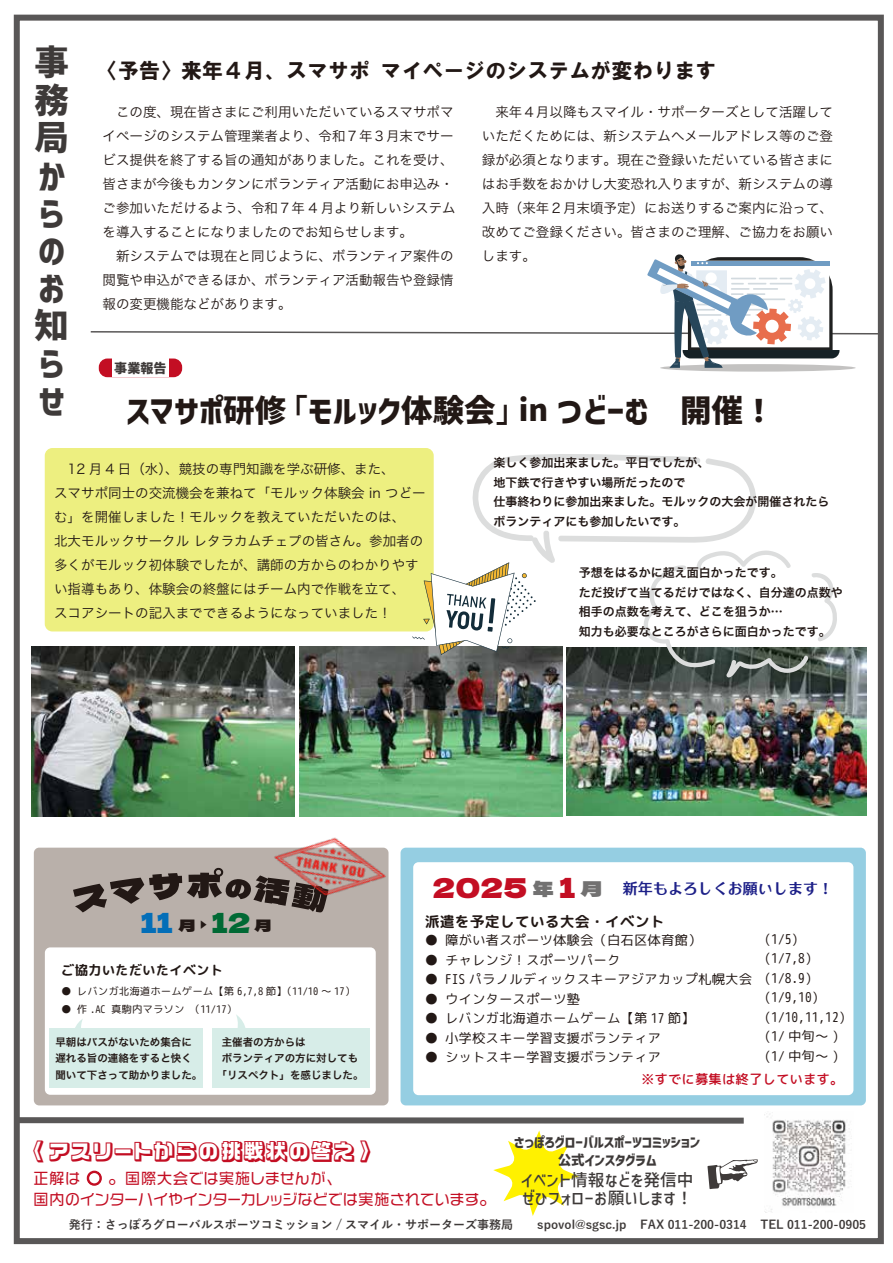
<style>
.page{position:relative;width:893px;height:1263px;background:#fff}
.page>*{position:absolute;margin:0;border:0;box-sizing:border-box;transform-origin:0 0}
.t1{font:34.5px/37.5px "Corporate Logo Bold ver 2";color:#3e3a39;text-align:justify}
.t2{font:31.5px "Corporate Logo Bold ver 2";color:#221815}
.t3{font:27.3px "Dela Gothic One";color:#036eb8}
.t4{font:22.5px "VDL Logo Jr pop Shadow";letter-spacing:-.005em;color:#c30e23}
.t5{font:21px "HG Soei Kakugothic UB";color:#221815}
.t6{font:16.8px/18.1px "Corporate Logo Medium ver 2";color:#3e3a39}
.t7{font:15px/21px "VDL Logo G Regular";color:#c30e23}
.t8{font:800 15px "AR Fang Xin Shu H7 B5 Std";color:#1d2088}
.t9{font:15px "rounded mplus 2 m bold";color:#221815}
.t10{font:13.5px/24px "Hira Kaku Pro N W3";color:#221815}
.t11{font:13.5px/19.5px "rounded mplus 2 m regular";color:#221815}
.t12{font:13.5px/18.1px "Corporate Logo Bold ver 2";color:#3e3a39;text-align:center}
.t13{font:13.5px "rounded mplus 2 m medium";color:#c30e23}
.t14{font:13.5px "rounded mplus 2 m bold";color:#221815}
.t15{font:13.05px "Corporate Logo Bold ver 2";color:#3e3a39}
.t16{font:12px/19.5px "Hira Kaku Pro N W6";color:#221815}
.t17{font:700 12px "Yu Gothic";color:#3e3a39}
.t18{font:10.5px/16.5px "Hira Kaku Pro N W6";color:#221815}
.t19{font:10.5px "rounded mplus 2 m regular";color:#221815}
.s1{font-family:"Corporate Logo Medium ver 2"}
.s2{font-size:30px}
.s3{font-size:16.65px;color:#221815}
.s4{color:#006934}
.s5{font-family:"Dela Gothic One";font-weight:400;font-size:27.3px;color:#c30e23}
.s6{font-family:"Dela Gothic One";font-weight:400;font-size:21px;color:#727171}
</style>
<div class="page">
<div style="left:14px;top:15px;width:870px;height:1229px;border:6px solid #595757"></div>
<svg style="left:13px;top:1114px;width:745px;height:102px"></svg>
<img style="left:765px;top:1114px;width:85px;height:99px">
<div style="left:34px;top:848px;width:354px;height:257px;background:#b9b0aa;border-radius:5px"></div>
<div style="left:45px;top:947px;width:331px;height:148px;background:#fff;border-radius:5px"></div>
<div style="left:45px;top:448px;width:389px;height:183px;background:#edef80;border-radius:8px"></div>
<svg style="left:73px;top:868px;width:161px;height:44px"></svg>
<img style="left:234px;top:816px;width:192px;height:130px">
<div style="left:99px;top:358px;width:83px;height:19px;background:#c30e23;border-radius:9px"></div>
<div style="left:112px;top:359px;width:57px;height:18px;background:#fff"></div>
<div style="left:660px;top:364px;width:196px;height:8px;background:#c3c2c1;border-radius:50%"></div>
<svg style="left:90px;top:254px;width:792px;height:114px"></svg>
<img style="left:566px;top:647px;width:300px;height:168px">
<img style="left:31px;top:647px;width:264px;height:169px">
<img style="left:299px;top:647px;width:263px;height:169px">
<div style="left:400px;top:848px;width:466px;height:257px;background:linear-gradient(to right,#95cee2,#95cee2);border-radius:5px"></div>
<div style="left:413px;top:862px;width:440px;height:233px;background:#fff;border-radius:5px"></div>
<svg style="left:412px;top:454px;width:426px;height:224px"></svg>
<svg style="left:220px;top:1015px;width:32px;height:14px"></svg>
<div style="left:212px;top:1029px;width:158px;height:59px;background:#d7ede8"></div>
<svg style="left:67px;top:1019px;width:32px;height:10px"></svg>
<div style="left:49px;top:1029px;width:154px;height:59px;background:#d7ede8"></div>
<h1 class="t1" style="left:34px;top:43px;width:36px">事務局からのお知らせ</h1>
<h3 class="t5" style="left:97px;top:60px;width:621px">〈予告〉来年４月、スマサポ マイページのシステムが変わります</h3>
<p class="t10" style="left:103px;top:99px;width:355px">　この度、現在皆さまにご利用いただいているスマサポマイページのシステム管理業者より、令和７年３月末でサービス提供を終了する旨の通知がありました。これを受け、皆さまが今後もカンタンにボランティア活動にお申込み・ご参加いただけるよう、令和７年 4 月より新しいシステムを導入することになりましたのでお知らせします。<br>　新システムでは現在と同じように、ボランティア案件の閲覧や申込ができるほか、ボランティア活動報告や登録情報の変更機能などがあります。</p>
<p class="t15" style="left:114px;top:359px;width:54px">事業報告</p>
<p class="t10" style="left:482px;top:99px;width:353px;text-align:justify">　来年４月以降もスマイル・サポーターズとして活躍していただくためには、新システムへメールアドレス等のご登録が必須となります。現在ご登録いただいている皆さまにはお手数をおかけし大変恐れ入りますが、新システムの導入時（来年２月末頃予定）にお送りするご案内に沿って、改めてご登録ください。皆さまのご理解、ご協力をお願いします。</p>
<h2 class="t2" style="left:126px;top:388px;width:650px">スマサポ研修<span class="s1">「</span>モルック体験会<span class="s1">」</span><span class="s2">in</span> つどーむ　開催！</h2>
<p class="t10" style="left:54px;top:456px;width:373px">　12 月 4 日（水）、競技の専門知識を学ぶ研修、また、<br>スマサポ同士の交流機会を兼ねて「モルック体験会 in つどーむ」を開催しました！モルックを教えていただいたのは、<br>北大モルックサークル レタラカムチェプの皆さん。参加者の多くがモルック初体験でしたが、講師の方からのわかりやすい指導もあり、体験会の終盤にはチーム内で作戦を立て、<br>スコアシートの記入までできるようになっていました！</p>
<p class="t16" style="left:493px;top:452px;width:337px">楽しく参加出来ました。平日でしたが、<br>地下鉄で行きやすい場所だったので<br>仕事終わりに参加出来ました。モルックの大会が開催されたらボランティアにも参加したいです。</p>
<p class="t16" style="left:579px;top:562px;width:265px">予想をはるかに超え面白かったです。<br>ただ投げて当てるだけではなく、自分達の点数や相手の点数を考えて、どこを狙うか…<br>知力も必要なところがさらに面白かったです。</p>
<h3 class="t3" style="left:140px;top:901px;width:132px">11<span class="s3">月</span><sup>▶</sup><span class="s4">12</span> <span class="s3">月</span></h3>
<p class="t14" style="left:61px;top:961px;width:163px">ご協力いただいたイベント</p>
<p class="t19" style="left:61px;top:984px;width:295px">● レバンガ北海道ホームゲーム【第 6,7,8 節】（11/10 ～ 17）</p>
<p class="t19" style="left:61px;top:1002px;width:177px">● 作 .AC 真駒内マラソン　（11/17）</p>
<p class="t18" style="left:55px;top:1033px;width:148px">早朝はバスがないため集合に遅れる旨の連絡をすると快く聞いて下さって助かりました。</p>
<p class="t18" style="left:222px;top:1033px;width:85px">主催者の方からは</p>
<p class="t18" style="left:222px;top:1049px;width:138px">ボランティアの方に対しても</p>
<p class="t18" style="left:216px;top:1066px;width:148px">「リスペクト」を感じました。</p>
<p class="t8" style="left:433px;top:880px;width:402px"><span class="s5">2025</span> <span class="s6">年</span><span class="s5">１</span><span class="s6">月</span> 新年もよろしくお願いします！</p>
<p class="t11" style="left:764px;top:929px;width:83px">(1/5) (1/7,8) (1/8.9) (1/9,10) (1/10,11,12) (1/ 中旬～ ) (1/ 中旬～ )</p>
<p class="t13" style="left:641px;top:1070px;width:204px">※すでに募集は終了しています。</p>
<p class="t9" style="left:425px;top:911px;width:241px">派遣を予定している大会・イベント</p>
<p class="t11" style="left:425px;top:930px;width:278px">● 障がい者スポーツ体験会（白石区体育館）</p>
<p class="t11" style="left:425px;top:950px;width:197px">● チャレンジ！スポーツパーク</p>
<p class="t11" style="left:425px;top:969px;width:329px">● FIS パラノルディックスキーアジアカップ札幌大会</p>
<p class="t11" style="left:425px;top:989px;width:157px">● ウインタースポーツ塾</p>
<p class="t11" style="left:425px;top:1008px;width:271px">● レバンガ北海道ホームゲーム【第 17 節】</p>
<p class="t11" style="left:425px;top:1028px;width:238px">● 小学校スキー学習支援ボランティア</p>
<p class="t11" style="left:425px;top:1047px;width:238px">● シットスキー学習支援ボランティア</p>
<h3 class="t4" style="left:22px;top:1134px;width:361px">〈アスリートからの挑戦状の答え〉</h3>
<p class="t7" style="left:34px;top:1167px;width:463px">正解は ○ 。国際大会では実施しませんが、<br>国内のインターハイやインターカレッジなどでは実施されています。</p>
<p class="t12" style="left:514px;top:1132px;width:188px">さっぽろグローバルスポーツコミッション公式インスタグラム</p>
<p class="t6" style="left:521px;top:1170px;width:174px">イベント情報などを発信中ぜひフォローお願いします！</p>
<p class="t17" style="left:69px;top:1218px;width:799px">発行：さっぽろグローバルスポーツコミッション / スマイル・サポーターズ事務局　　spovol@sgsc.jp FAX 011-200-0314 TEL 011-200-0905</p>
</div>
